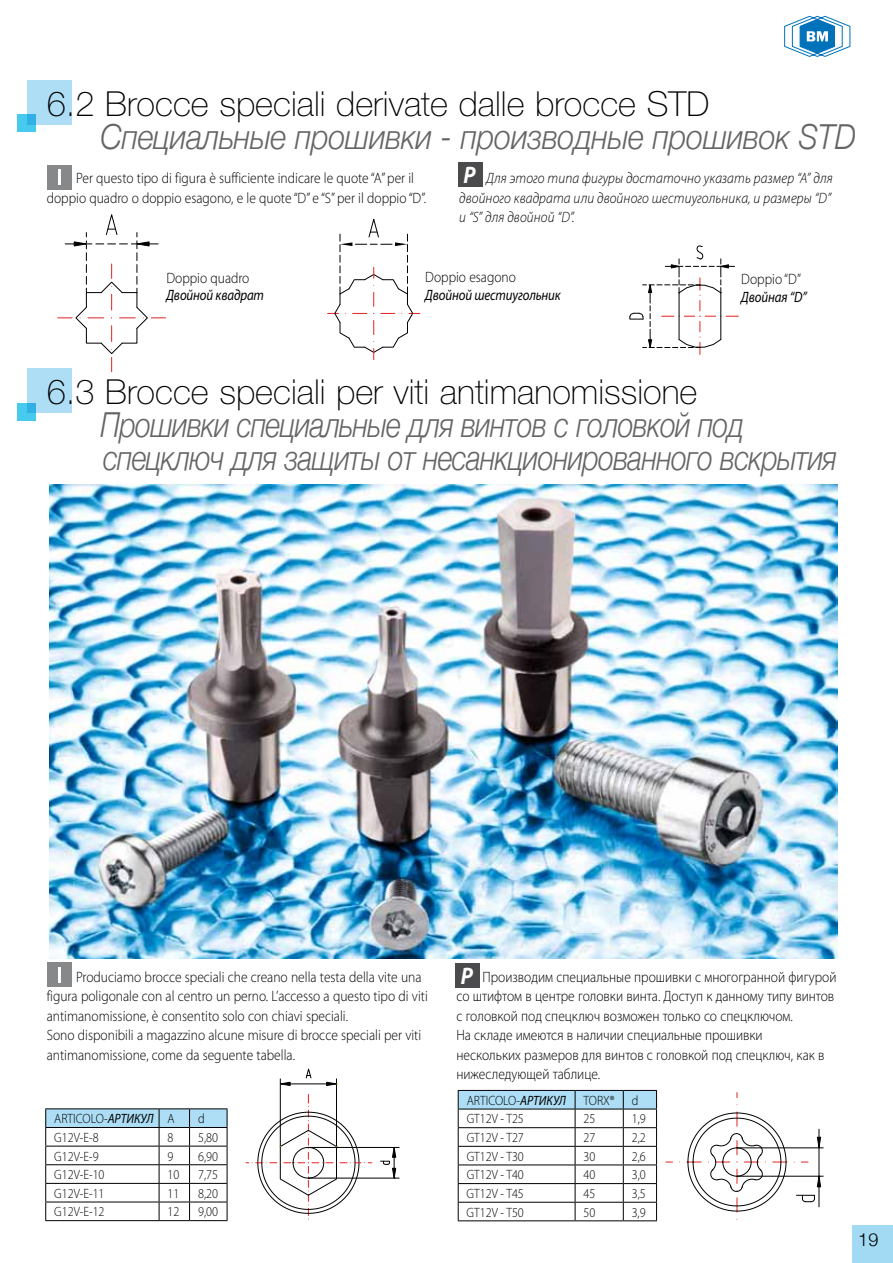
<style>
.page{position:relative;width:893px;height:1263px;background:#fff}
.page>*{position:absolute;margin:0;border:0;box-sizing:border-box;transform-origin:0 0}
.t1{font:italic 300 34.5px/33px "Helvetica Neue";letter-spacing:-.025em;color:#646567;scale:.83 1}
.t2{font:100 34.5px "Helvetica Neue";color:#000}
.t3{font:italic 300 34.5px "Helvetica Neue";letter-spacing:-.025em;color:#646567;scale:.89 1}
.t4{font:italic 700 24px "Myriad Pro";color:#fff;scale:.9 1}
.t5{font:300 18px "Helvetica Neue";color:#000}
.t6{font:300 15px/19.5px "Myriad Pro";color:#000;scale:.9 1}
.t7{font:italic 300 15px/19.5px "Myriad Pro";letter-spacing:.01em;color:#000;text-align:justify;scale:.9 1}
.t8{font:italic 15px "Myriad Pro";letter-spacing:-.01em;color:#000;scale:.86 1}
.t9{font:300 13.5px "Myriad Pro";color:#000;scale:.9 1}
.s1{font-weight:400;font-style:italic}
</style>
<div class="page">
<svg style="left:784px;top:16px;width:67px;height:41px"></svg>
<div style="left:852px;top:1225px;width:41px;height:38px;background:#a2daf4"></div>
<div style="left:28px;top:80px;width:44px;height:44px;background:#addef5"></div>
<div style="left:28px;top:369px;width:44px;height:44px;background:#addef5"></div>
<svg style="left:17px;top:115px;width:19px;height:17px"></svg>
<svg style="left:17px;top:403px;width:19px;height:18px"></svg>
<div style="left:47px;top:165px;width:25px;height:24px;background:#87888a"></div>
<hr style="left:58px;top:169px;width:3px;height:16px;background:#fff">
<div style="left:47px;top:962px;width:25px;height:25px;background:#87888a"></div>
<hr style="left:58px;top:967px;width:3px;height:15px;background:#fff">
<img style="left:49px;top:485px;width:788px;height:473px">
<svg style="left:58px;top:214px;width:108px;height:158px"></svg>
<svg style="left:328px;top:219px;width:92px;height:141px"></svg>
<svg style="left:630px;top:246px;width:108px;height:109px"></svg>
<hr style="left:45px;top:1108px;width:114px;height:1px;background:#000">
<hr style="left:159px;top:1108px;width:31px;height:1px;background:#000">
<hr style="left:190px;top:1108px;width:37px;height:1px;background:#000">
<svg style="left:45px;top:1109px;width:183px;height:111px"></svg>
<hr style="left:45px;top:1220px;width:114px;height:1px;background:#000">
<hr style="left:159px;top:1220px;width:31px;height:1px;background:#000">
<hr style="left:190px;top:1220px;width:37px;height:1px;background:#000">
<svg style="left:458px;top:1090px;width:199px;height:130px"></svg>
<hr style="left:458px;top:1220px;width:117px;height:1px;background:#000">
<hr style="left:575px;top:1220px;width:48px;height:1px;background:#000">
<hr style="left:623px;top:1220px;width:34px;height:1px;background:#000">
<hr style="left:280px;top:1079px;width:1px;height:67px;background:#000">
<hr style="left:336px;top:1079px;width:1px;height:67px;background:#000">
<hr style="left:290px;top:1084px;width:37px;height:1px;background:#000">
<svg style="left:306px;top:1068px;width:5px;height:10px"></svg>
<svg style="left:279px;top:1082px;width:11px;height:4px"></svg>
<svg style="left:326px;top:1082px;width:12px;height:4px"></svg>
<hr style="left:308px;top:1147px;width:91px;height:1px;background:#000">
<hr style="left:308px;top:1178px;width:91px;height:1px;background:#000">
<svg style="left:246px;top:1094px;width:126px;height:126px"></svg>
<svg style="left:380px;top:1146px;width:16px;height:33px"></svg>
<hr style="left:737px;top:1147px;width:86px;height:1px;background:#000">
<hr style="left:737px;top:1176px;width:86px;height:1px;background:#000">
<svg style="left:687px;top:1112px;width:100px;height:100px"></svg>
<svg style="left:794px;top:1129px;width:27px;height:78px"></svg>
<div style="left:458px;top:162px;width:25px;height:25px;background:#4b4b4d"></div>
<div style="left:455px;top:963px;width:25px;height:24px;background:#4b4b4d"></div>
<h1 class="t2" style="left:47px;top:84px;width:664px">6.2 Brocce speciali derivate dalle brocce STD</h1>
<h1 class="t3" style="left:100px;top:116px;width:850px">Специальные прошивки - производные прошивок STD</h1>
<h2 class="t4" style="left:463px;top:159px;width:15px">P</h2>
<p class="t6" style="left:47px;top:169px;width:423px;text-indent:29px">Per questo tipo di figura è sufficiente indicare le quote “A” per il doppio quadro o doppio esagono, e le quote “D” e “S” per il doppio “D”.</p>
<p class="t7" style="left:459px;top:169px;width:416px;text-indent:27px">Для этого типа фигуры достаточно указать размер “A” для двойного квадрата или двойного шестиугольника, и размеры “D” и “S” для двойной “D”.</p>
<p class="t6" style="left:166px;top:268px;width:94px">Doppio quadro</p>
<p class="t8" style="left:166px;top:286px;width:115px">Двойной квадрат</p>
<p class="t6" style="left:425px;top:267px;width:102px">Doppio esagono</p>
<p class="t8" style="left:425px;top:285px;width:159px">Двойной шестиугольник</p>
<p class="t6" style="left:741px;top:270px;width:68px">Doppio “D”</p>
<p class="t8" style="left:741px;top:287px;width:78px">Двойная “D”</p>
<h1 class="t2" style="left:47px;top:372px;width:652px">6.3 Brocce speciali per viti antimanomissione</h1>
<h1 class="t1" style="left:100px;top:408px;width:889px">Прошивки специальные для винтов с головкой под спецключ для защиты от несанкционированного вскрытия</h1>
<h2 class="t4" style="left:461px;top:960px;width:15px">P</h2>
<p class="t6" style="left:47px;top:967px;width:425px;text-indent:29px">Produciamo brocce speciali che creano nella testa della vite una figura poligonale con al centro un perno. L’accesso a questo tipo di viti antimanomissione, è consentito solo con chiavi speciali.<br>Sono disponibili a magazzino alcune misure di brocce speciali per viti antimanomissione, come da seguente tabella.</p>
<p class="t6" style="left:456px;top:967px;width:424px;text-indent:26px">Производим специальные прошивки с многогранной фигурой со штифтом в центре головки винта. Доступ к данному типу винтов с головкой под спецключ возможен только со спецключом.<br>На складе имеются в наличии специальные прошивки<br>нескольких размеров для винтов с головкой под спецключ, как в нижеследующей таблице.</p>
<p class="t9" style="left:54px;top:1111px;width:135px">ARTICOLO-<span class="s1">АРТИКУЛ</span> A</p>
<p class="t9" style="left:198px;top:1111px;width:9px">d</p>
<p class="t9" style="left:54px;top:1130px;width:51px">G12V-E-8</p>
<p class="t9" style="left:168px;top:1130px;width:8px">8</p>
<p class="t9" style="left:198px;top:1130px;width:24px">5,80</p>
<p class="t9" style="left:54px;top:1148px;width:51px">G12V-E-9</p>
<p class="t9" style="left:168px;top:1148px;width:8px">9</p>
<p class="t9" style="left:198px;top:1148px;width:24px">6,90</p>
<p class="t9" style="left:54px;top:1167px;width:57px">G12V-E-10</p>
<p class="t9" style="left:168px;top:1167px;width:15px">10</p>
<p class="t9" style="left:198px;top:1167px;width:24px">7,75</p>
<p class="t9" style="left:54px;top:1186px;width:57px">G12V-E-11</p>
<p class="t9" style="left:168px;top:1186px;width:15px">11</p>
<p class="t9" style="left:198px;top:1186px;width:24px">8,20</p>
<p class="t9" style="left:54px;top:1204px;width:57px">G12V-E-12</p>
<p class="t9" style="left:168px;top:1204px;width:15px">12</p>
<p class="t9" style="left:198px;top:1204px;width:24px">9,00</p>
<p class="t9" style="left:467px;top:1093px;width:112px">ARTICOLO-<span class="s1">АРТИКУЛ</span></p>
<p class="t9" style="left:584px;top:1093px;width:36px">TORX®</p>
<p class="t9" style="left:632px;top:1093px;width:9px">d</p>
<p class="t9" style="left:467px;top:1111px;width:65px">GT12V - T25</p>
<p class="t9" style="left:584px;top:1111px;width:15px">25</p>
<p class="t9" style="left:632px;top:1111px;width:17px">1,9</p>
<p class="t9" style="left:467px;top:1130px;width:65px">GT12V - T27</p>
<p class="t9" style="left:584px;top:1130px;width:15px">27</p>
<p class="t9" style="left:632px;top:1130px;width:17px">2,2</p>
<p class="t9" style="left:467px;top:1149px;width:65px">GT12V - T30</p>
<p class="t9" style="left:584px;top:1149px;width:15px">30</p>
<p class="t9" style="left:632px;top:1149px;width:17px">2,6</p>
<p class="t9" style="left:467px;top:1167px;width:65px">GT12V - T40</p>
<p class="t9" style="left:584px;top:1167px;width:15px">40</p>
<p class="t9" style="left:632px;top:1167px;width:17px">3,0</p>
<p class="t9" style="left:467px;top:1186px;width:65px">GT12V - T45</p>
<p class="t9" style="left:583px;top:1186px;width:15px">45</p>
<p class="t9" style="left:632px;top:1186px;width:17px">3,5</p>
<p class="t9" style="left:467px;top:1205px;width:65px">GT12V - T50</p>
<p class="t9" style="left:583px;top:1205px;width:15px">50</p>
<p class="t9" style="left:632px;top:1205px;width:17px">3,9</p>
<p class="t5" style="left:858px;top:1228px;width:22px">19</p>
</div>
